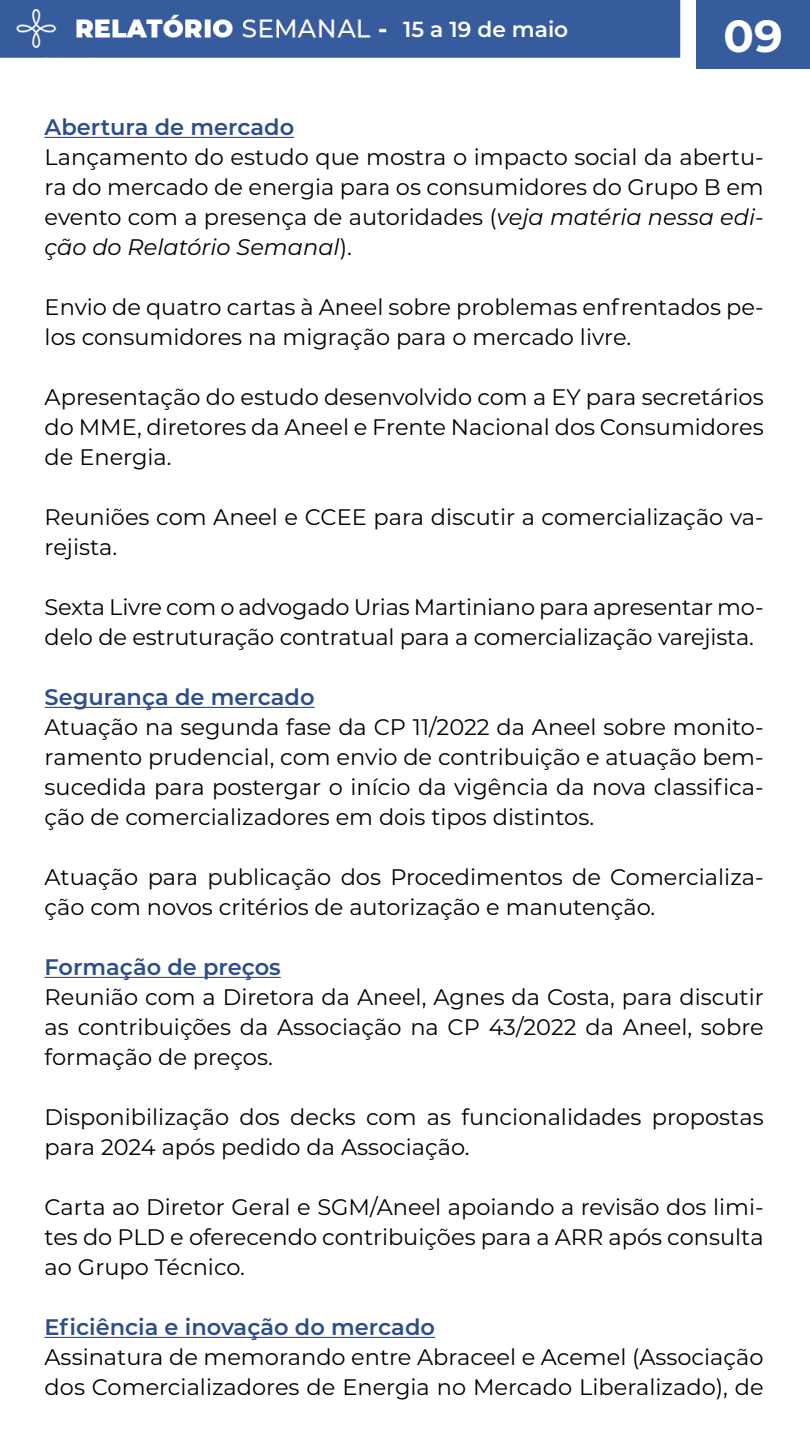
<style>
.page{position:relative;width:810px;height:1440px;background:#fff}
.page>*{position:absolute;margin:0;border:0;box-sizing:border-box;transform-origin:0 0}
.t1{font:700 45px "Montserrat";color:#fff}
.t2{font:22.5px/30px "Montserrat";color:#000}
.t3{font:600 22.5px "Montserrat";color:#2c4d8d}
.t4{font:600 21.75px "Montserrat";color:#fff}
.s1{font-style:italic}
</style>
<div class="page">
<img style="left:0;top:0;width:810px;height:1338px">
<hr style="left:45px;top:137px;width:249px;height:1px;background:#2c4d8d">
<hr style="left:45px;top:707px;width:270px;height:1px;background:#2c4d8d">
<hr style="left:45px;top:977px;width:236px;height:1px;background:#2c4d8d">
<hr style="left:45px;top:1337px;width:390px;height:1px;background:#2c4d8d">
<p class="t4" style="left:403px;top:14px;width:167px">15 a 19 de maio</p>
<h1 class="t1" style="left:724px;top:4px;width:61px">09</h1>
<p class="t3" style="left:45px;top:111px;width:251px">Abertura de mercado</p>
<p class="t2" style="left:45px;top:141px;width:721px;text-align:justify">Lançamento do estudo que mostra o impacto social da abertu&shy;ra do mercado de energia para os consumidores do Grupo B em evento com a presença de autoridades (<span class="s1">veja matéria nessa edi&shy;ção do Relatório Semanal</span>).</p>
<p class="t2" style="left:45px;top:291px;width:721px">Envio de quatro cartas à Aneel sobre problemas enfrentados pe&shy;los consumidores na migração para o mercado livre.</p>
<p class="t2" style="left:45px;top:381px;width:721px;text-align:justify">Apresentação do estudo desenvolvido com a EY para secretários do MME, diretores da Aneel e Frente Nacional dos Consumidores de Energia.</p>
<p class="t2" style="left:45px;top:501px;width:721px">Reuniões com Aneel e CCEE para discutir a comercialização va&shy;rejista.</p>
<p class="t2" style="left:45px;top:591px;width:721px">Sexta Livre com o advogado Urias Martiniano para apresentar mo&shy;delo de estruturação contratual para a comercialização varejista.</p>
<p class="t3" style="left:45px;top:681px;width:271px">Segurança de mercado</p>
<p class="t2" style="left:45px;top:711px;width:721px;text-align:justify">Atuação na segunda fase da CP 11/2022 da Aneel sobre monito&shy;ramento prudencial, com envio de contribuição e atuação bem&shy;sucedida para postergar o início da vigência da nova classifica&shy;ção de comercializadores em dois tipos distintos.</p>
<p class="t2" style="left:45px;top:861px;width:721px">Atuação para publicação dos Procedimentos de Comercializa&shy;ção com novos critérios de autorização e manutenção.</p>
<p class="t3" style="left:45px;top:951px;width:238px">Formação de preços</p>
<p class="t2" style="left:45px;top:981px;width:721px;text-align:justify">Reunião com a Diretora da Aneel, Agnes da Costa, para discutir as contribuições da Associação na CP 43/2022 da Aneel, sobre formação de preços.</p>
<p class="t2" style="left:45px;top:1101px;width:721px">Disponibilização dos decks com as funcionalidades propostas para 2024 após pedido da Associação.</p>
<p class="t2" style="left:45px;top:1191px;width:721px;text-align:justify">Carta ao Diretor Geral e SGM/Aneel apoiando a revisão dos limi&shy;tes do PLD e oferecendo contribuições para a ARR após consulta ao Grupo Técnico.</p>
<p class="t3" style="left:45px;top:1311px;width:392px">Eficiência e inovação do mercado</p>
<p class="t2" style="left:45px;top:1341px;width:721px">Assinatura de memorando entre Abraceel e Acemel (Associação dos Comercializadores de Energia no Mercado Liberalizado), de</p>
</div>
